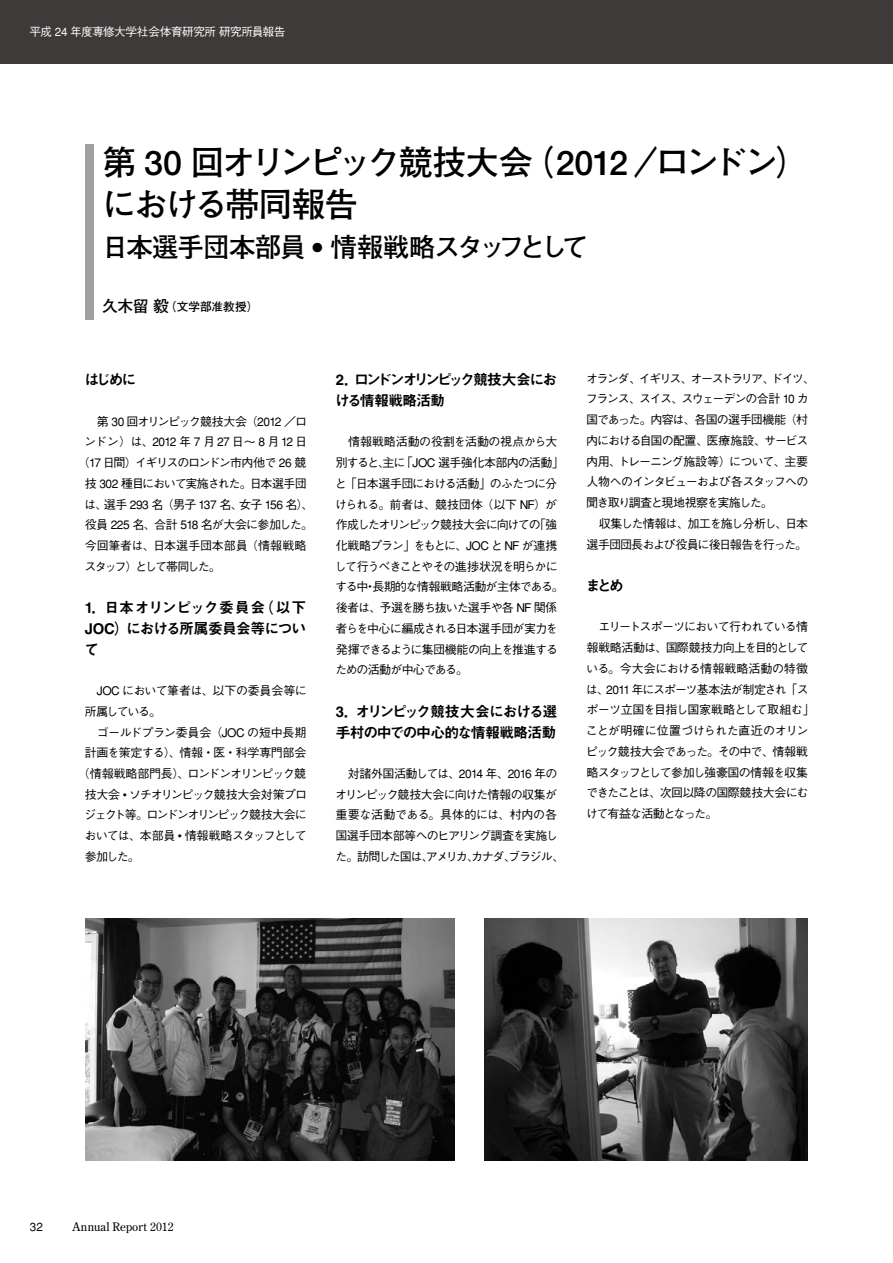
<style>
.page{position:relative;width:893px;height:1263px;background:#fff}
.page>*{position:absolute;margin:0;border:0;box-sizing:border-box;transform-origin:0 0}
.t1{font:700 34.05px/42.5px "Futo Go B101";letter-spacing:-.075em;color:#000}
.t2{font:700 26.55px "Futo Go B101";letter-spacing:-.065em;color:#000}
.t3{font:14.85px/20.7px "Midashi Go MB31";letter-spacing:-.08em;color:#000;text-align:justify}
.t4{font:14.85px/20.7px "Midashi Go MB31";letter-spacing:-.12em;color:#000}
.t5{font:500 12px/20.7px "Gothic BBB";letter-spacing:-.07em;color:#000}
.t6{font:500 12px/20.7px "Gothic BBB";letter-spacing:-.09em;color:#000}
.t7{font:500 12px "Gothic BBB";letter-spacing:-.04em;color:#000}
.t8{font:500 12px "Gothic BBB";letter-spacing:-.03em;color:#000}
.t9{font:500 12px "Gothic BBB";letter-spacing:-.105em;color:#000}
.t10{font:500 12px "Gothic BBB";letter-spacing:-.1em;color:#000}
.t11{font:500 12px "Gothic BBB";letter-spacing:-.115em;color:#000}
.t12{font:500 12px "Gothic BBB";letter-spacing:-.015em;color:#000}
.t13{font:500 12px "Gothic BBB";letter-spacing:-.13em;color:#000}
.t14{font:500 11.7px "Gothic BBB";letter-spacing:-.04em;color:#fff}
.t15{font:700 11.7px "Futo Min A101";letter-spacing:.01em;color:#000}
.t16{font:700 11.7px "Futo Go B101";letter-spacing:-.005em;color:#000}
.t17{font:500 11.7px "Gothic BBB";color:#000}
.s1{font-size:15.9px}
</style>
<div class="page">
<div style="left:0;top:0;width:893px;height:64px;background:#3e3a39"></div>
<img style="left:85px;top:918px;width:369px;height:243px">
<img style="left:484px;top:918px;width:324px;height:243px">
<div style="left:85px;top:145px;width:9px;height:175px;background:#9fa0a0"></div>
<p class="t14" style="left:30px;top:25px;width:257px">平成 24 年度専修大学社会体育研究所 研究所員報告</p>
<h1 class="t1" style="left:102px;top:141px;width:707px">第 30 回オリンピック競技大会（2012 ／ロンドン）における帯同報告</h1>
<h2 class="t2" style="left:102px;top:231px;width:488px">日本選手団本部員 • 情報戦略スタッフとして</h2>
<p class="t16" style="left:102px;top:300px;width:158px"><span class="s1">久木留毅</span>（文学部准教授）</p>
<p class="t3" style="left:84px;top:370px;width:54px">はじめに</p>
<p class="t5" style="left:85px;top:411px;width:223px">　第 30 回オリンピック競技大会（2012 ／ロ</p>
<p class="t5" style="left:84px;top:432px;width:225px">ンドン）は、2012 年 7 月 27 日〜 8 月12 日</p>
<p class="t9" style="left:78px;top:456px;width:230px">（17 日間）イギリスのロンドン市内他で 26 競</p>
<p class="t10" style="left:85px;top:476px;width:223px">技 302 種目において実施された。日本選手団</p>
<p class="t7" style="left:84px;top:497px;width:230px">は、選手 293 名（男子 137 名、女子 156 名）、</p>
<p class="t5" style="left:85px;top:515px;width:229px">役員 225 名、合計 518 名が大会に参加した。</p>
<p class="t12" style="left:85px;top:539px;width:223px">今回筆者は、日本選手団本部員（情報戦略</p>
<p class="t13" style="left:84px;top:559px;width:138px">スタッフ）として帯同した。</p>
<p class="t3" style="left:84px;top:598px;width:224px">1．日本オリンピック委員会（以下JOC）における所属委員会等について</p>
<p class="t7" style="left:85px;top:684px;width:223px">　JOC において筆者は、以下の委員会等に</p>
<p class="t5" style="left:85px;top:701px;width:77px">所属している。</p>
<p class="t8" style="left:85px;top:725px;width:223px">　ゴールドプラン委員会（JOC の短中長期</p>
<p class="t8" style="left:85px;top:746px;width:223px">計画を策定する）、情報・医・科学専門部会</p>
<p class="t5" style="left:78px;top:764px;width:230px">（情報戦略部門長）、ロンドンオリンピック競</p>
<p class="t5" style="left:85px;top:784px;width:224px">技大会 • ソチオリンピック競技大会対策プロ</p>
<p class="t11" style="left:84px;top:808px;width:224px">ジェクト等。ロンドンオリンピック競技大会に</p>
<p class="t5" style="left:84px;top:826px;width:224px">おいては、本部員 • 情報戦略スタッフとして</p>
<p class="t5" style="left:85px;top:846px;width:56px">参加した。</p>
<p class="t4" style="left:335px;top:370px;width:224px">2．ロンドンオリンピック競技大会における情報戦略活動</p>
<p class="t5" style="left:334px;top:432px;width:231px">　情報戦略活動の役割を活動の視点から大別すると、主に「JOC 選手強化本部内の活動」と「日本選手団における活動」のふたつに分けられる。前者は、競技団体（以下 NF）が作成したオリンピック競技大会に向けての「強化戦略プラン」をもとに、JOC と NF が連携して行うべきことやその進捗状況を明らかにする中・長期的な情報戦略活動が主体である。後者は、予選を勝ち抜いた選手や各 NF 関係者らを中心に編成される日本選手団が実力を発揮できるように集団機能の向上を推進するための活動が中心である。</p>
<p class="t3" style="left:336px;top:701px;width:223px">3．オリンピック競技大会における選手村の中での中心的な情報戦略活動</p>
<p class="t5" style="left:335px;top:763px;width:230px">　対諸外国活動しては、2014 年、2016 年のオリンピック競技大会に向けた情報の収集が重要な活動である。具体的には、村内の各国選手団本部等へのヒアリング調査を実施した。訪問した国は、アメリカ、カナダ、ブラジル、</p>
<p class="t6" style="left:586px;top:368px;width:230px">オランダ、イギリス、オーストラリア、ドイツ、フランス、スイス、スウェーデンの合計 10 カ国であった。内容は、各国の選手団機能（村内における自国の配置、医療施設、サービス内用、トレーニング施設等）について、主要人物へのインタビューおよび各スタッフへの聞き取り調査と現地視察を実施した。<br>　収集した情報は、加工を施し分析し、日本選手団団長および役員に後日報告を行った。</p>
<p class="t3" style="left:586px;top:575px;width:40px">まとめ</p>
<p class="t5" style="left:586px;top:617px;width:230px">　エリートスポーツにおいて行われている情報戦略活動は、国際競技力向上を目的としている。今大会における情報戦略活動の特徴は、2011 年にスポーツ基本法が制定され「スポーツ立国を目指し国家戦略として取組む」ことが明確に位置づけられた直近のオリンピック競技大会であった。その中で、情報戦略スタッフとして参加し強豪国の情報を収集できたことは、次回以降の国際競技大会にむけて有益な活動となった。</p>
<p class="t17" style="left:30px;top:1220px;width:15px">32</p>
<p class="t15" style="left:72px;top:1219px;width:103px">Annual Report 2012</p>
</div>
